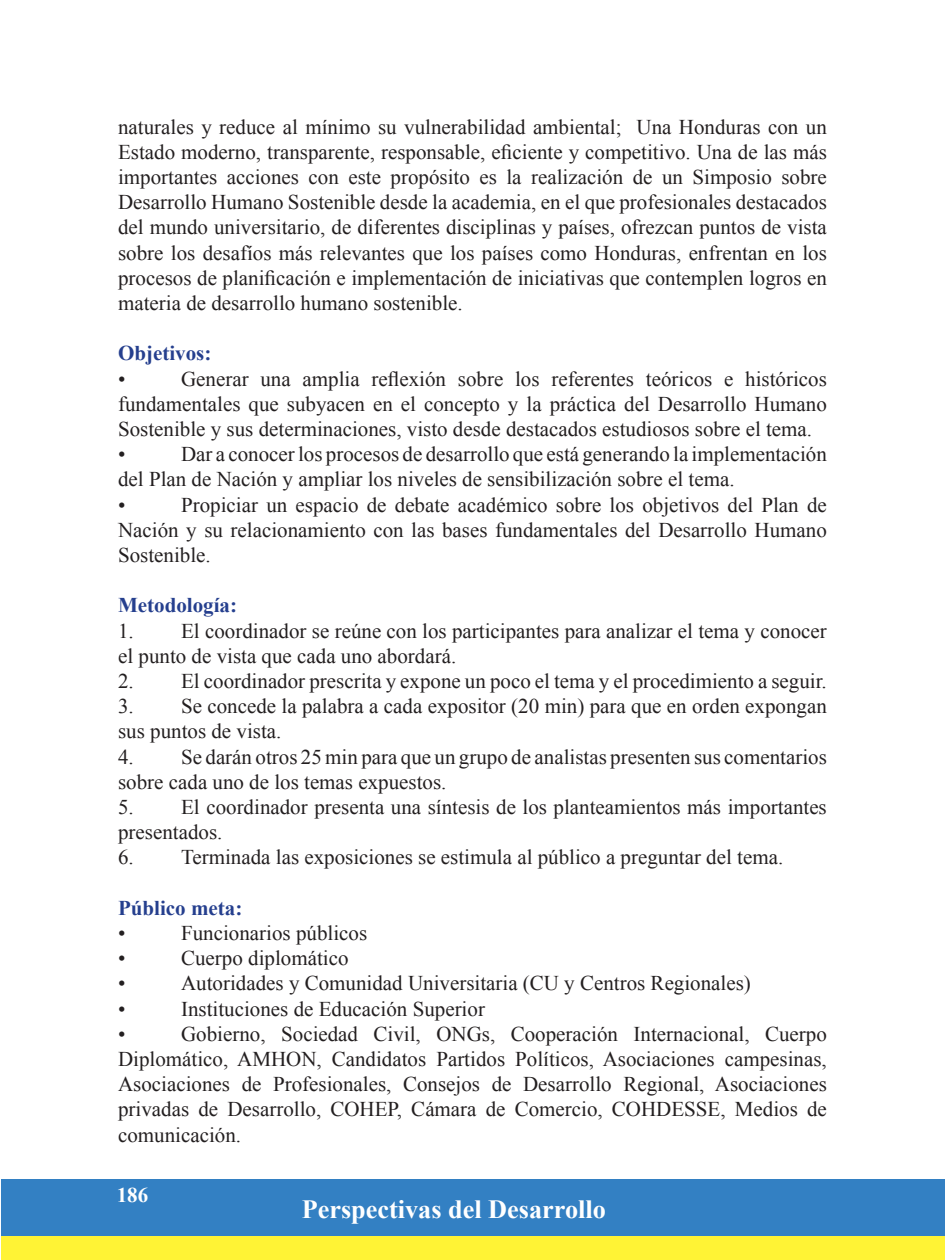
<style>
.page{position:relative;width:945px;height:1260px;background:#fff}
.page>*{position:absolute;margin:0;border:0;box-sizing:border-box;transform-origin:0 0}
.t1{font:700 26.25px "Times New Roman";color:#fff}
.t2{font:21px/25.2px "Times New Roman";color:#231f20}
.t3{font:700 21px "Times New Roman";color:#253f8e}
.t4{font:700 21px "Times New Roman";color:#fff}
</style>
<div class="page">
<div style="left:2px;top:1179px;width:943px;height:81px;background:#3380c3"></div>
<div style="left:2px;top:1236px;width:943px;height:24px;background:#fff335"></div>
<p class="t2" style="left:118px;top:113px;width:710px;text-align:justify">naturales y reduce al mínimo su vulnerabilidad ambiental; Una Honduras con un Estado moderno, transparente, responsable, eficiente y competitivo. Una de las más importantes acciones con este propósito es la realización de un Simposio sobre Desarrollo Humano Sostenible desde la academia, en el que profesionales destacados del mundo universitario, de diferentes disciplinas y países, ofrezcan puntos de vista sobre los desafíos más relevantes que los países como Honduras, enfrentan en los procesos de planificación e implementación de iniciativas que contemplen logros en materia de desarrollo humano sostenible.</p>
<p class="t3" style="left:118px;top:338px;width:95px">Objetivos:</p>
<p class="t2" style="left:118px;top:365px;width:9px">•</p>
<p class="t2" style="left:118px;top:365px;width:710px;text-indent:63px">Generar una amplia reflexión sobre los referentes teóricos e históricos fundamentales que subyacen en el concepto y la práctica del Desarrollo Humano Sostenible y sus determinaciones, visto desde destacados estudiosos sobre el tema.<br>•</p>
<p class="t2" style="left:118px;top:441px;width:710px;text-indent:63px">Dar a conocer los procesos de desarrollo que está generando la implementación del Plan de Nación y ampliar los niveles de sensibilización sobre el tema.<br>•</p>
<p class="t2" style="left:118px;top:491px;width:710px;text-align:justify;text-indent:63px">Propiciar un espacio de debate académico sobre los objetivos del Plan de Nación y su relacionamiento con las bases fundamentales del Desarrollo Humano Sostenible.</p>
<p class="t3" style="left:118px;top:590px;width:120px">Metodología:</p>
<p class="t2" style="left:118px;top:617px;width:710px">1. El coordinador se reúne con los participantes para analizar el tema y conocer el punto de vista que cada uno abordará.</p>
<p class="t2" style="left:118px;top:668px;width:710px">2. El coordinador prescrita y expone un poco el tema y el procedimiento a seguir.</p>
<p class="t2" style="left:118px;top:693px;width:710px">3. Se concede la palabra a cada expositor (20 min) para que en orden expongan sus puntos de vista.</p>
<p class="t2" style="left:118px;top:743px;width:710px">4. Se darán otros 25 min para que un grupo de analistas presenten sus comentarios sobre cada uno de los temas expuestos.</p>
<p class="t2" style="left:118px;top:794px;width:710px">5. El coordinador presenta una síntesis de los planteamientos más importantes presentados.</p>
<p class="t2" style="left:118px;top:844px;width:667px">6. Terminada las exposiciones se estimula al público a preguntar del tema.</p>
<p class="t3" style="left:118px;top:893px;width:126px">Público meta:</p>
<p class="t2" style="left:118px;top:920px;width:9px">•</p>
<p class="t2" style="left:181px;top:920px;width:188px">Funcionarios públicos</p>
<p class="t2" style="left:118px;top:945px;width:9px">•</p>
<p class="t2" style="left:181px;top:945px;width:169px">Cuerpo diplomático</p>
<p class="t2" style="left:118px;top:970px;width:9px">•</p>
<p class="t2" style="left:181px;top:970px;width:571px">Autoridades y Comunidad Universitaria (CU y Centros Regionales)</p>
<p class="t2" style="left:118px;top:995px;width:9px">•</p>
<p class="t2" style="left:181px;top:995px;width:305px">Instituciones de Educación Superior</p>
<p class="t2" style="left:118px;top:1020px;width:9px">•</p>
<p class="t2" style="left:118px;top:1020px;width:710px;text-align:justify;text-indent:63px">Gobierno, Sociedad Civil, ONGs, Cooperación Internacional, Cuerpo Diplomático, AMHON, Candidatos Partidos Políticos, Asociaciones campesinas, Asociaciones de Profesionales, Consejos de Desarrollo Regional, Asociaciones privadas de Desarrollo, COHEP, Cámara de Comercio, COHDESSE, Medios de comunicación.</p>
<p class="t4" style="left:117px;top:1180px;width:33px">186</p>
<p class="t1" style="left:302px;top:1191px;width:306px">Perspectivas del Desarrollo</p>
</div>
